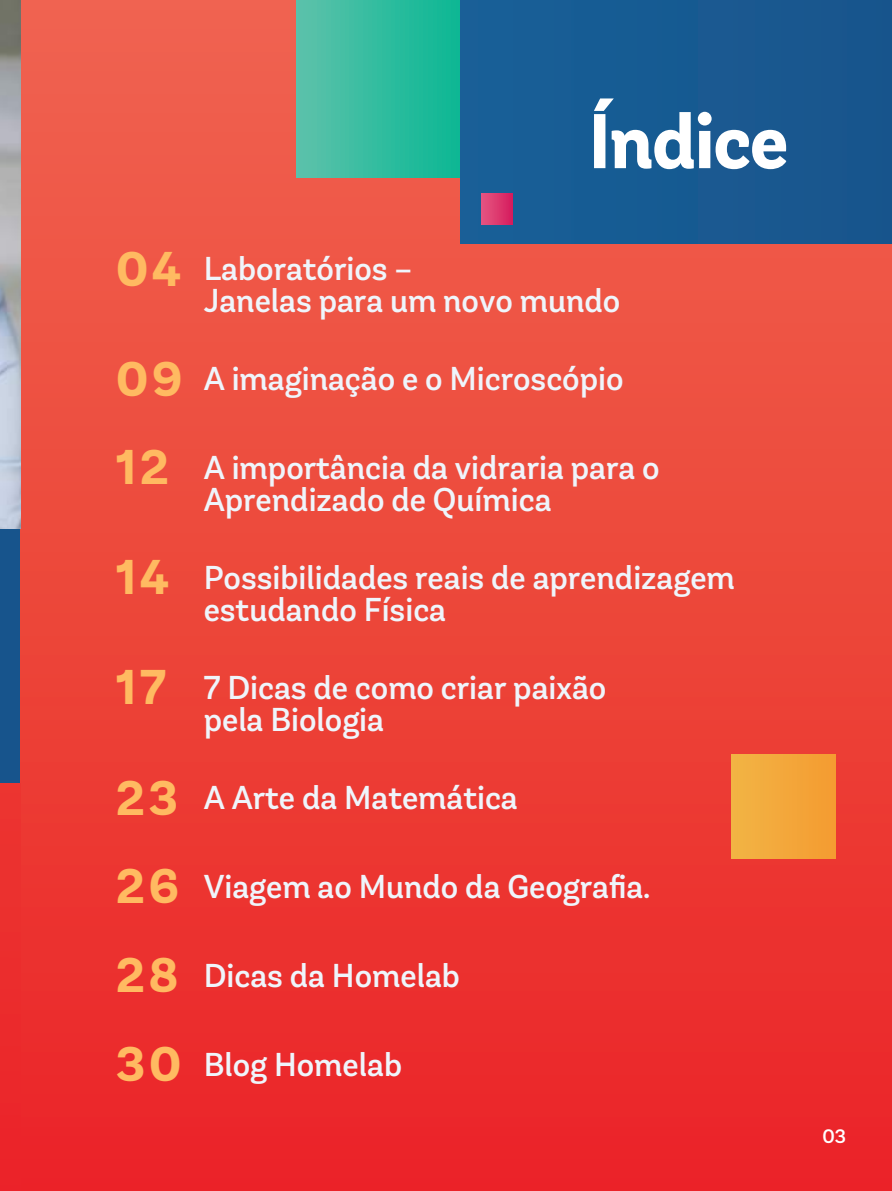
<style>
.page{position:relative;width:892px;height:1191px;background:#fff}
.page>*{position:absolute;margin:0;border:0;box-sizing:border-box;transform-origin:0 0}
.t1{font:700 77.25px "Andes Neue";letter-spacing:-.02em;color:#fff}
.t2{font:700 48.75px "Andes Neue";color:#ffba61}
.t3{font:500 33px/31.3px "Andes Neue";color:#eff5fb}
.t4{font:500 19.5px "Andes Neue";color:#fff}
.s1{font-weight:700;font-size:48.75px;color:#ffba61}
</style>
<div class="page">
<div style="left:0;top:1px;width:20px;height:1190px;background:#17548c"></div>
<div style="left:20px;top:1px;width:872px;height:1190px;background:linear-gradient(to bottom,#ee6650,#eb2426)"></div>
<div style="left:297px;top:0;width:178px;height:177px;background:linear-gradient(to right,#5cc2ab,#04b692)"></div>
<div style="left:460px;top:0;width:432px;height:243px;background:#185b92"></div>
<div style="left:0;top:783px;width:20px;height:408px;background:#eb2d2d"></div>
<img style="left:0;top:0;width:21px;height:528px">
<div style="left:731px;top:754px;width:104px;height:104px;background:#f3a83c"></div>
<svg style="left:481px;top:193px;width:31px;height:31px"></svg>
<h1 class="t1" style="left:588px;top:88px;width:202px">Índice</h1>
<h2 class="t2" style="left:116px;top:235px;width:66px">04</h2>
<p class="t3" style="left:204px;top:252px;width:418px">Laboratórios –<br>Janelas para um novo mundo</p>
<p class="t3" style="left:116px;top:362px;width:509px"><span class="s1">09</span> A imaginação e o Microscópio</p>
<p class="t3" style="left:204px;top:451px;width:457px;text-indent:-87px"><span class="s1">12</span> A importância da vidraria para o<br>Aprendizado de Química</p>
<p class="t3" style="left:204px;top:561px;width:533px;text-indent:-87px"><span class="s1">14</span> Possibilidades reais de aprendizagem estudando Física</p>
<h2 class="t2" style="left:116px;top:654px;width:51px">17</h2>
<p class="t3" style="left:204px;top:671px;width:404px">7 Dicas de como criar paixão pela Biologia</p>
<p class="t3" style="left:116px;top:781px;width:403px"><span class="s1">23</span> A Arte da Matemática</p>
<p class="t3" style="left:116px;top:870px;width:536px"><span class="s1">26</span> Viagem ao Mundo da Geografia.</p>
<p class="t3" style="left:116px;top:959px;width:345px"><span class="s1">28</span> Dicas da Homelab</p>
<p class="t3" style="left:116px;top:1047px;width:287px"><span class="s1">30</span> Blog Homelab</p>
<p class="t4" style="left:823px;top:1123px;width:25px">03</p>
</div>
